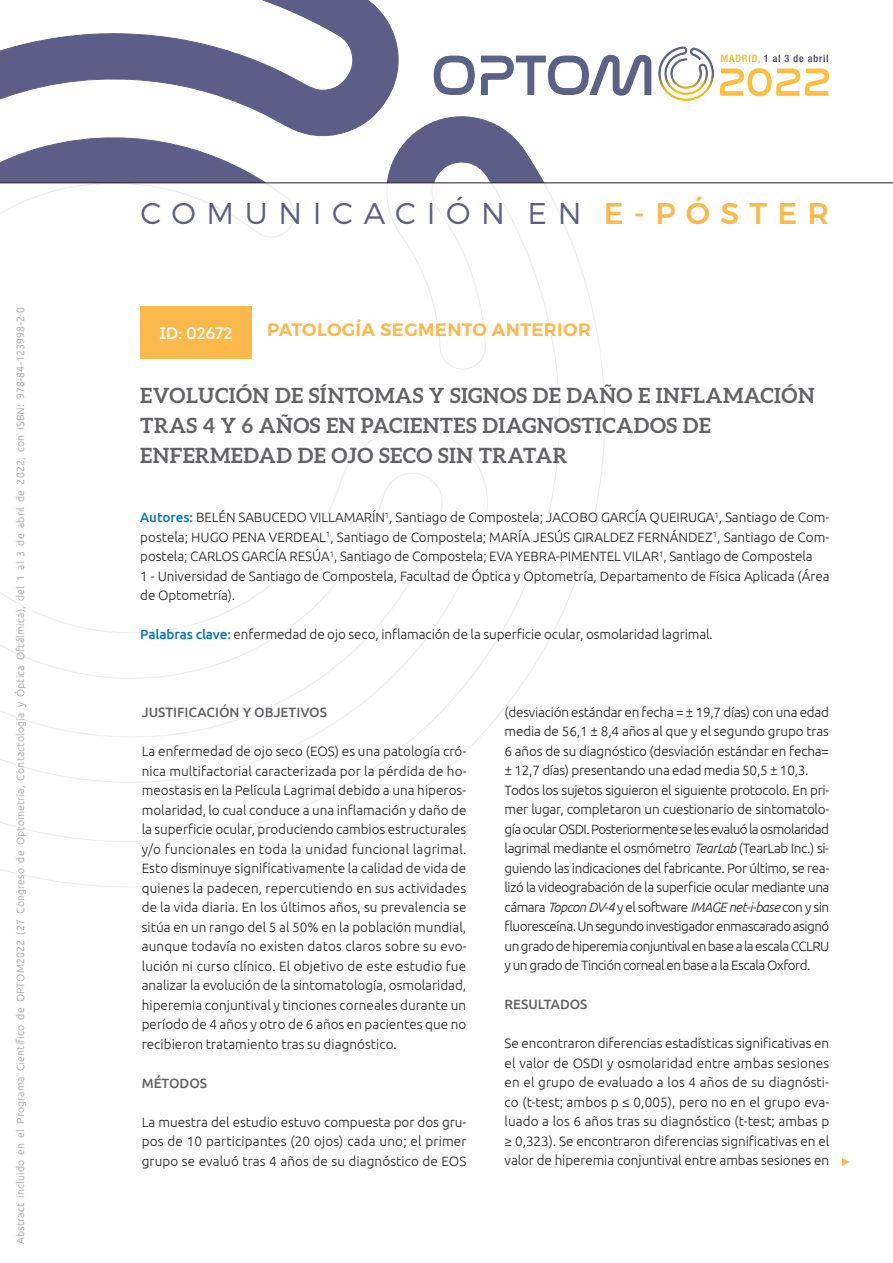
<style>
.page{position:relative;width:893px;height:1263px;background:#fff}
.page>*{position:absolute;margin:0;border:0;box-sizing:border-box;transform-origin:0 0}
.t1{font:300 30px "Montserrat";letter-spacing:.355em;color:#5d5e87}
.t2{font:700 21px/30px "Aleo";letter-spacing:.02em;color:#636366}
.t3{font:600 18px "Montserrat";letter-spacing:.02em;color:#fcb94b}
.t4{font:16.5px "Intro";letter-spacing:-.01em;color:#fff}
.t5{font:300 13.5px/19.5px "Ubuntu";letter-spacing:-.01em;color:#231f20;text-align:justify}
.t6{font:300 13.5px/19.5px "Ubuntu";letter-spacing:-.03em;color:#231f20}
.t7{font:500 13.5px "Ubuntu";color:#636366}
.t8{font:300 10.5px "Ubuntu";letter-spacing:.02em;color:#9d9fa2}
.s1{font-weight:500;color:#fcb94b}
.s2{font-weight:500;color:#1076bd}
.s3{font-style:italic}
</style>
<div class="page">
<svg style="left:0;top:0;width:609px;height:183px"></svg>
<svg style="left:0;top:184px;width:605px;height:703px"></svg>
<img style="left:651px;top:46px;width:63px;height:55px">
<svg style="left:434px;top:55px;width:217px;height:41px"></svg>
<svg style="left:720px;top:55px;width:109px;height:41px"></svg>
<hr style="left:0;top:183px;width:893px;height:1px;background:#231f20">
<div style="left:140px;top:306px;width:112px;height:53px;background:#fcb94b"></div>
<svg style="left:842px;top:1158px;width:7px;height:8px"></svg>
<p class="t8" style="left:14px;top:1244px;width:938px;rotate:-90deg">Abstract incluido en el Programa Científico de OPTOM2022 (27 Congreso de Optometría, Contactología y Óptica Oftálmica), del 1 al 3 de abril de 2022, con ISBN: 978-84-123998-2-0</p>
<h1 class="t1" style="left:140px;top:195px;width:690px">COMUNICACIÓN EN <span class="s1">E-PÓSTER</span></h1>
<p class="t4" style="left:160px;top:322px;width:74px">ID: 02672</p>
<h3 class="t3" style="left:267px;top:319px;width:325px">PATOLOGÍA SEGMENTO ANTERIOR</h3>
<h2 class="t2" style="left:140px;top:380px;width:676px">EVOLUCIÓN DE SÍNTOMAS Y SIGNOS DE DAÑO E INFLAMACIÓN<br>TRAS 4 Y 6 AÑOS EN PACIENTES DIAGNOSTICADOS DE<br>ENFERMEDAD DE OJO SECO SIN TRATAR</h2>
<p class="t5" style="left:140px;top:507px;width:691px;text-align:left"><span class="s2">AUTORES:</span> BELÉN SABUCEDO VILLAMARÍN<sup>1</sup>, Santiago de Compostela; JACOBO GARCÍA QUEIRUGA<sup>1</sup>, Santiago de Com&shy;postela; HUGO PENA VERDEAL<sup>1</sup>, Santiago de Compostela; MARÍA JESÚS GIRALDEZ FERNÁNDEZ<sup>1</sup>, Santiago de Com&shy;postela; CARLOS GARCÍA RESÚA<sup>1</sup>, Santiago de Compostela; EVA YEBRA-PIMENTEL VILAR<sup>1</sup>, Santiago de Compostela<br>1 - Universidad de Santiago de Compostela, Facultad de Óptica y Optometría, Departamento de Física Aplicada (Área de Optometría).</p>
<p class="t5" style="left:140px;top:624px;width:574px"><span class="s2">PALABRAS CLAVE:</span> enfermedad de ojo seco, inflamación de la superficie ocular, osmolaridad lagrimal.</p>
<p class="t7" style="left:142px;top:704px;width:187px">JUSTIFICACIÓN Y OBJETIVOS</p>
<p class="t5" style="left:142px;top:741px;width:326px">La enfermedad de ojo seco (EOS) es una patología cró&shy;nica multifactorial caracterizada por la pérdida de ho&shy;meostasis en la Película Lagrimal debido a una hiperos&shy;molaridad, lo cual conduce a una inflamación y daño de la superficie ocular, produciendo cambios estructurales y/o funcionales en toda la unidad funcional lagrimal.<br>Esto disminuye significativamente la calidad de vida de quienes la padecen, repercutiendo en sus actividades de la vida diaria. En los últimos años, su prevalencia se sitúa en un rango del 5 al 50% en la población mundial, aunque todavía no existen datos claros sobre su evo&shy;lución ni curso clínico. El objetivo de este estudio fue analizar la evolución de la sintomatología, osmolaridad, hiperemia conjuntival y tinciones corneales durante un período de 4 años y otro de 6 años en pacientes que no recibieron tratamiento tras su diagnóstico.</p>
<p class="t7" style="left:142px;top:1074px;width:67px">MÉTO DOS</p>
<p class="t5" style="left:142px;top:1112px;width:326px">La muestra del estudio estuvo compuesta por dos gru&shy;pos de 10 participantes (20 ojos) cada uno; el primer grupo se evaluó tras 4 años de su diagnóstico de EOS</p>
<p class="t6" style="left:505px;top:702px;width:326px">(desviación estándar en fecha = ± 19,7 días) con una edad media de 56,1 ± 8,4 años al que y el segundo grupo tras 6 años de su diagnóstico (desviación estándar en fecha= ± 12,7 días) presentando una edad media 50,5 ± 10,3.<br>Todos los sujetos siguieron el siguiente protocolo. En pri&shy;mer lugar, completaron un cuestionario de sintomatolo&shy;gía ocular OSDI. Posteriormente se les evaluó la osmolaridad lagrimal mediante el osmómetro <span class="s3">TearLab</span> (TearLab Inc.) si&shy;guiendo las indicaciones del fabricante. Por último, se rea&shy;lizó la videograbación de la superficie ocular mediante una cámara <span class="s3">Topcon DV-4</span> y el software <span class="s3">IMAGE net-i-base</span> con y sin fluoresceína. Un segundo investigador enmascarado asignó un grado de hiperemia conjuntival en base a la escala CCLRU y un grado de Tinción corneal en base a la Escala Oxford.</p>
<p class="t7" style="left:505px;top:996px;width:84px">RESULTADOS</p>
<p class="t5" style="left:505px;top:1033px;width:326px">Se encontraron diferencias estadísticas significativas en el valor de OSDI y osmolaridad entre ambas sesiones en el grupo de evaluado a los 4 años de su diagnósti&shy;co (t-test; ambos p ≤ 0,005), pero no en el grupo eva&shy;luado a los 6 años tras su diagnóstico (t-test; ambas p ≥ 0,323). Se encontraron diferencias significativas en el valor de hiperemia conjuntival entre ambas sesiones en</p>
</div>
